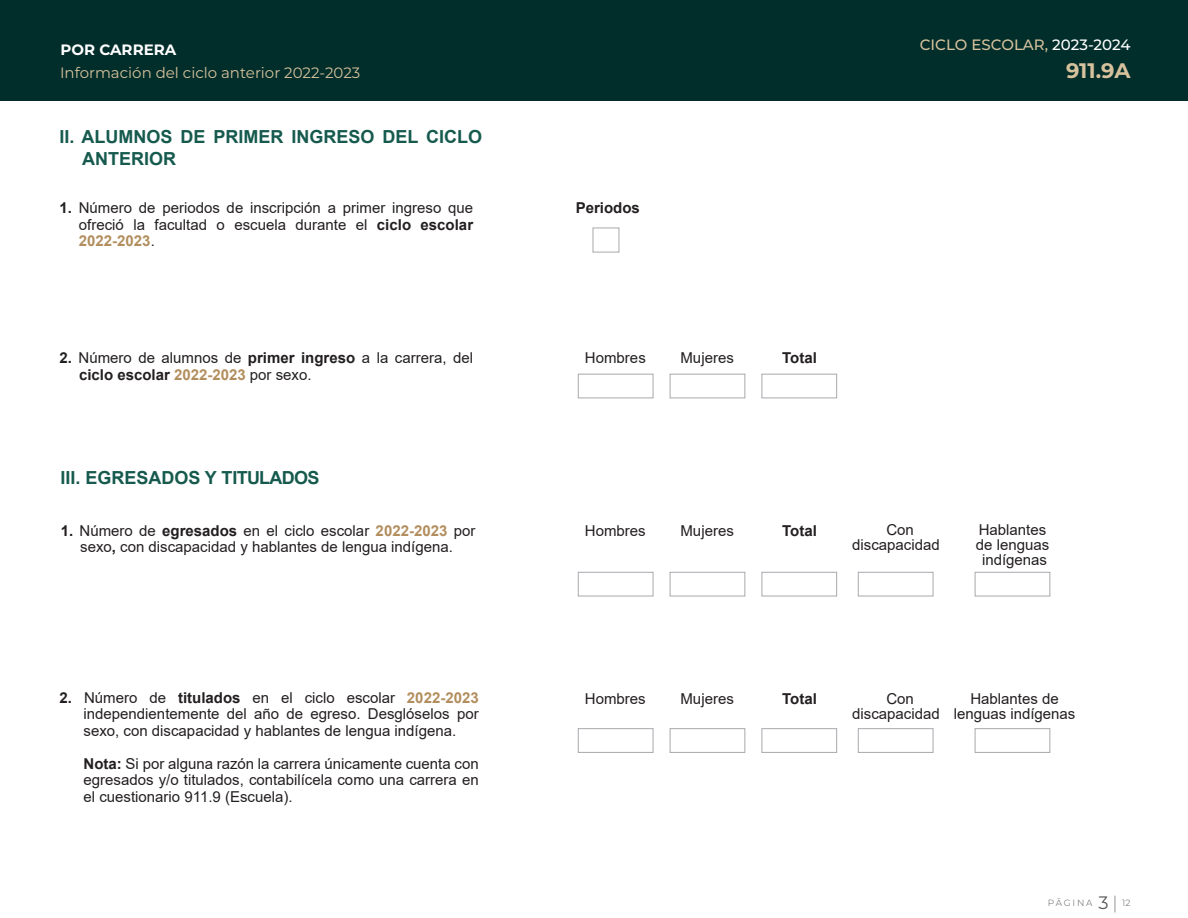
<style>
.page{position:relative;width:1188px;height:918px;background:#fff}
.page>*{position:absolute;margin:0;border:0;box-sizing:border-box;transform-origin:0 0}
.t1{font:700 21px "Montserrat";color:#d7c29d}
.t2{font:700 18px/21.6px "Arial";color:#165a4e}
.t3{font:15px/15px "Arial";color:#231f20;text-align:center}
.t4{font:700 15px "Arial";color:#231f20}
.t5{font:15px "Montserrat";color:#d7c29d}
.t6{font:500 15px "Montserrat";color:#d7c29d}
.t7{font:700 15px "Montserrat";color:#fff}
.t8{font:300 9px "Montserrat";letter-spacing:.195em;color:#57585a}
.s1{font-weight:700}
.s2{font-weight:700;color:#b28e5e}
.s3{color:#b28e5e}
.s4{font-weight:400}
.s5{color:#fff}
.s6{font-weight:400;font-size:18px}
.s7{font-weight:200;font-size:18px}
</style>
<div class="page">
<div style="left:0;top:0;width:1188px;height:100px;background:#012d2a"></div>
<div style="left:593px;top:228px;width:26px;height:24px;border:1px solid #a8a9ad"></div>
<div style="left:578px;top:374px;width:75px;height:24px;border:1px solid #a8a9ad"></div>
<div style="left:670px;top:374px;width:75px;height:24px;border:1px solid #a8a9ad"></div>
<div style="left:762px;top:374px;width:75px;height:24px;border:1px solid #a8a9ad"></div>
<div style="left:578px;top:572px;width:75px;height:24px;border:1px solid #a8a9ad"></div>
<div style="left:670px;top:572px;width:75px;height:24px;border:1px solid #a8a9ad"></div>
<div style="left:762px;top:572px;width:75px;height:24px;border:1px solid #a8a9ad"></div>
<div style="left:858px;top:572px;width:75px;height:24px;border:1px solid #a8a9ad"></div>
<div style="left:975px;top:572px;width:75px;height:24px;border:1px solid #a8a9ad"></div>
<div style="left:578px;top:728px;width:75px;height:25px;border:1px solid #a8a9ad"></div>
<div style="left:670px;top:728px;width:75px;height:25px;border:1px solid #a8a9ad"></div>
<div style="left:762px;top:728px;width:75px;height:25px;border:1px solid #a8a9ad"></div>
<div style="left:858px;top:728px;width:75px;height:25px;border:1px solid #a8a9ad"></div>
<div style="left:975px;top:728px;width:75px;height:25px;border:1px solid #a8a9ad"></div>
<p class="t7" style="left:60px;top:39px;width:117px">POR CARRERA</p>
<p class="t5" style="left:60px;top:63px;width:302px">Información del ciclo anterior 2022-2023</p>
<p class="t2" style="left:82px;top:127px;width:402px;text-indent:-22px">II. ALUMNOS DE PRIMER INGRESO DEL CICLO<br>ANTERIOR</p>
<p class="t3" style="left:59px;top:200px;width:415px"><span class="s1">1.</span> Número de periodos de inscripción a primer ingreso que</p>
<p class="t4" style="left:576px;top:198px;width:66px">Periodos</p>
<p class="t3" style="left:79px;top:216px;width:396px;line-height:16.5px;text-align:left">ofreció la facultad o escuela durante el <span class="s1">ciclo escolar<br></span><span class="s2">2022-2023</span>.</p>
<p class="t3" style="left:60px;top:350px;width:415px"><span class="s1">2.</span> Número de alumnos de <span class="s1">primer ingreso</span> a la carrera, del</p>
<p class="t3" style="left:585px;top:350px;width:63px">Hombres</p>
<p class="t3" style="left:680px;top:350px;width:55px">Mujeres</p>
<p class="t4" style="left:782px;top:347px;width:36px">Total</p>
<p class="t4" style="left:79px;top:364px;width:234px">ciclo escolar <span class="s3">2022-2023</span> <span class="s4">por sexo.</span></p>
<p class="t2" style="left:60px;top:467px;width:260px">III. EGRESADOS Y TITULADOS</p>
<p class="t6" style="left:920px;top:34px;width:212px">CICLO ESCOLAR, <span class="s5">2023-2024</span></p>
<h1 class="t1" style="left:1066px;top:56px;width:66px">911.9A</h1>
<p class="t3" style="left:61px;top:523px;width:416px"><span class="s1">1.</span> Número de <span class="s1">egresados</span> en el ciclo escolar <span class="s2">2022-2023</span> por</p>
<p class="t3" style="left:585px;top:523px;width:62px">Hombres</p>
<p class="t3" style="left:680px;top:523px;width:55px">Mujeres</p>
<p class="t3" style="left:80px;top:539px;width:374px">sexo<span class="s1">,</span> con discapacidad y hablantes de lengua indígena.</p>
<p class="t4" style="left:782px;top:520px;width:36px">Total</p>
<p class="t3" style="left:852px;top:523px;width:89px">Con discapacidad</p>
<p class="t3" style="left:976px;top:523px;width:75px">Hablantes de lenguas indígenas</p>
<p class="t3" style="left:84px;top:689px;width:397px;line-height:16.5px;text-align:justify;text-indent:-24px"><span class="s1">2.</span> Número de <span class="s1">titulados</span> en el ciclo escolar <span class="s2">2022-2023 </span>independientemente del año de egreso. Desglóselos por sexo, con discapacidad y hablantes de lengua indígena.</p>
<p class="t3" style="left:84px;top:755px;width:397px;line-height:16.5px;text-align:justify"><span class="s1">Nota:</span> Si por alguna razón la carrera únicamente cuenta con egresados y/o titulados, contabilícela como una carrera en el cuestionario 911.9 (Escuela).</p>
<p class="t3" style="left:585px;top:691px;width:62px">Hombres</p>
<p class="t3" style="left:680px;top:691px;width:55px">Mujeres</p>
<p class="t4" style="left:782px;top:688px;width:36px">Total</p>
<p class="t3" style="left:852px;top:691px;width:89px">Con discapacidad</p>
<p class="t3" style="left:954px;top:691px;width:123px">Hablantes de lenguas indígenas</p>
<p class="t8" style="left:1048px;top:896px;width:84px">PĀGINA <span class="s6">3</span><span class="s7">|</span> 12</p>
</div>
